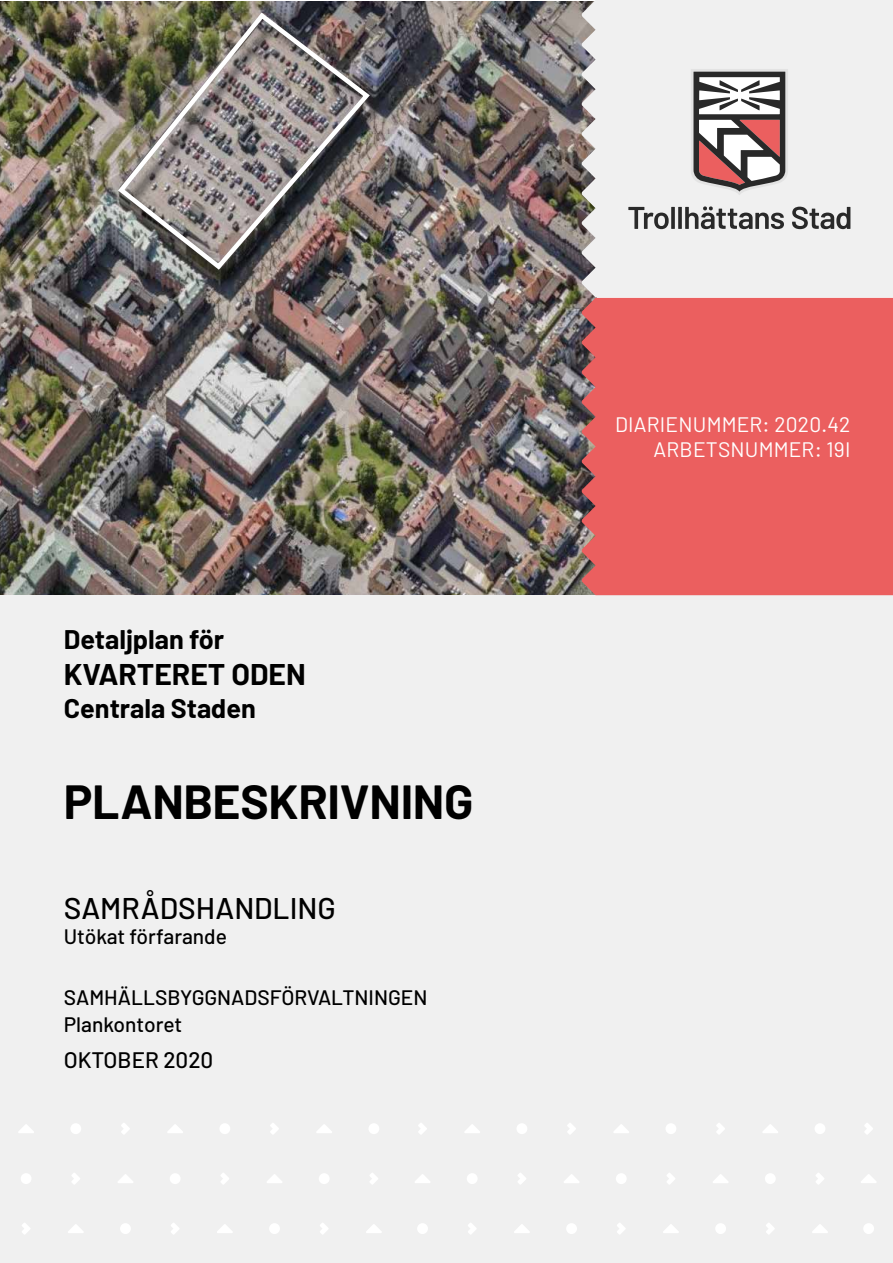
<style>
.page{position:relative;width:893px;height:1263px;background:#fff}
.page>*{position:absolute;margin:0;border:0;box-sizing:border-box;transform-origin:0 0}
.t1{font:700 48px "Barlow";letter-spacing:-.005em;color:#000}
.t2{font:500 30px "Barlow";color:#000}
.t3{font:700 30px "Barlow";color:#000}
.t4{font:700 27px "Barlow";color:#000}
.t5{font:500 22.5px "Barlow";color:#000}
.t6{font:500 21px/27px "Barlow";color:#000}
.t7{font:21px/25.2px "Barlow";letter-spacing:.01em;color:#fff;text-align:right}
</style>
<div class="page">
<img style="left:0;top:1px;width:596px;height:594px">
<div style="left:0;top:595px;width:893px;height:668px;background:#f0f0f0"></div>
<svg style="left:168px;top:1124px;width:15px;height:9px"></svg>
<div style="left:70px;top:1123px;width:11px;height:11px;background:#fff;border-radius:50%"></div>
<div style="left:219px;top:1123px;width:11px;height:11px;background:#fff;border-radius:50%"></div>
<svg style="left:121px;top:1123px;width:9px;height:11px"></svg>
<svg style="left:317px;top:1124px;width:15px;height:9px"></svg>
<svg style="left:270px;top:1123px;width:9px;height:11px"></svg>
<svg style="left:18px;top:1124px;width:16px;height:9px"></svg>
<div style="left:368px;top:1123px;width:11px;height:11px;background:#fff;border-radius:50%"></div>
<svg style="left:267px;top:1174px;width:15px;height:9px"></svg>
<div style="left:170px;top:1173px;width:11px;height:11px;background:#fff;border-radius:50%"></div>
<div style="left:319px;top:1173px;width:11px;height:11px;background:#fff;border-radius:50%"></div>
<svg style="left:221px;top:1173px;width:8px;height:11px"></svg>
<svg style="left:370px;top:1173px;width:8px;height:11px"></svg>
<svg style="left:118px;top:1174px;width:15px;height:9px"></svg>
<div style="left:21px;top:1173px;width:11px;height:11px;background:#fff;border-radius:50%"></div>
<svg style="left:72px;top:1173px;width:8px;height:11px"></svg>
<svg style="left:68px;top:1224px;width:15px;height:9px"></svg>
<div style="left:120px;top:1223px;width:11px;height:11px;background:#fff;border-radius:50%"></div>
<svg style="left:22px;top:1223px;width:8px;height:11px"></svg>
<svg style="left:217px;top:1224px;width:15px;height:9px"></svg>
<svg style="left:171px;top:1223px;width:8px;height:11px"></svg>
<svg style="left:366px;top:1224px;width:15px;height:9px"></svg>
<div style="left:269px;top:1223px;width:11px;height:11px;background:#fff;border-radius:50%"></div>
<svg style="left:320px;top:1223px;width:8px;height:11px"></svg>
<svg style="left:614px;top:1124px;width:15px;height:9px"></svg>
<div style="left:516px;top:1123px;width:11px;height:11px;background:#fff;border-radius:50%"></div>
<div style="left:665px;top:1123px;width:11px;height:11px;background:#fff;border-radius:50%"></div>
<svg style="left:567px;top:1123px;width:9px;height:11px"></svg>
<svg style="left:763px;top:1124px;width:15px;height:9px"></svg>
<svg style="left:716px;top:1123px;width:9px;height:11px"></svg>
<svg style="left:465px;top:1124px;width:15px;height:9px"></svg>
<div style="left:815px;top:1123px;width:10px;height:11px;background:#fff;border-radius:50%"></div>
<svg style="left:418px;top:1123px;width:9px;height:11px"></svg>
<svg style="left:713px;top:1174px;width:15px;height:9px"></svg>
<div style="left:616px;top:1173px;width:11px;height:11px;background:#fff;border-radius:50%"></div>
<div style="left:765px;top:1173px;width:11px;height:11px;background:#fff;border-radius:50%"></div>
<svg style="left:667px;top:1173px;width:8px;height:11px"></svg>
<svg style="left:415px;top:1174px;width:15px;height:9px"></svg>
<svg style="left:816px;top:1173px;width:8px;height:11px"></svg>
<svg style="left:564px;top:1174px;width:15px;height:9px"></svg>
<div style="left:467px;top:1173px;width:11px;height:11px;background:#fff;border-radius:50%"></div>
<svg style="left:518px;top:1173px;width:8px;height:11px"></svg>
<svg style="left:514px;top:1224px;width:16px;height:9px"></svg>
<div style="left:417px;top:1223px;width:11px;height:11px;background:#fff;border-radius:50%"></div>
<div style="left:566px;top:1223px;width:11px;height:11px;background:#fff;border-radius:50%"></div>
<svg style="left:468px;top:1223px;width:8px;height:11px"></svg>
<svg style="left:663px;top:1224px;width:16px;height:9px"></svg>
<svg style="left:617px;top:1223px;width:8px;height:11px"></svg>
<svg style="left:812px;top:1224px;width:16px;height:9px"></svg>
<div style="left:715px;top:1223px;width:11px;height:11px;background:#fff;border-radius:50%"></div>
<svg style="left:766px;top:1223px;width:9px;height:11px"></svg>
<svg style="left:865px;top:1123px;width:8px;height:11px"></svg>
<svg style="left:861px;top:1174px;width:15px;height:9px"></svg>
<div style="left:863px;top:1223px;width:11px;height:11px;background:#fff;border-radius:50%"></div>
<div style="left:581px;top:298px;width:312px;height:297px;background:#eb5f5f"></div>
<div style="left:581px;top:0;width:312px;height:297px;background:#f0f0f0"></div>
<svg style="left:691px;top:69px;width:97px;height:126px"></svg>
<svg style="left:628px;top:207px;width:41px;height:22px"></svg>
<svg style="left:671px;top:207px;width:4px;height:22px"></svg>
<svg style="left:678px;top:207px;width:4px;height:22px"></svg>
<svg style="left:685px;top:206px;width:99px;height:23px"></svg>
<svg style="left:792px;top:207px;width:58px;height:22px"></svg>
<div style="left:121px;top:16px;width:267px;height:271px;background:#000;opacity:.75"></div>
<img style="left:115px;top:9px;width:258px;height:264px">
<p class="t4" style="left:64px;top:623px;width:162px">Detaljplan för</p>
<h2 class="t3" style="left:64px;top:656px;width:244px">KVARTERET ODEN</h2>
<p class="t4" style="left:64px;top:691px;width:194px">Centrala Staden</p>
<h1 class="t1" style="left:64px;top:772px;width:411px">PLANBESKRIVNING</h1>
<h2 class="t2" style="left:64px;top:889px;width:273px">SAMRÅDSHANDLING</h2>
<p class="t6" style="left:64px;top:922px;width:165px">Utökat förfarande</p>
<p class="t6" style="left:64px;top:983px;width:365px">SAMHÄLLSBYGGNADSFÖRVALTNINGEN<br>Plankontoret</p>
<p class="t5" style="left:64px;top:1046px;width:151px">OKTOBER 2020</p>
<p class="t7" style="left:615px;top:411px;width:237px">DIARIENUMMER: 2020.42<br>ARBETSNUMMER: 19I</p>
</div>
